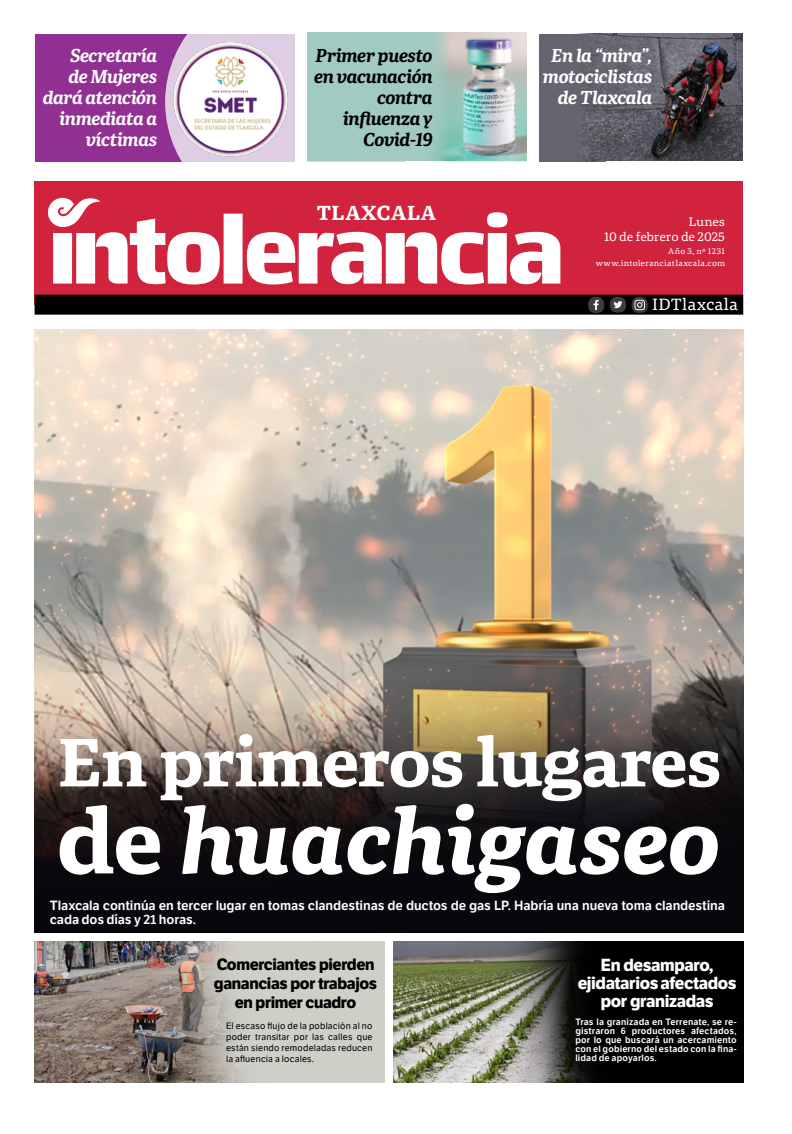
<style>
.page{position:relative;width:792px;height:1134px;background:#fff}
.page>*{position:absolute;margin:0;border:0;box-sizing:border-box;transform-origin:0 0}
.t1{font:italic 700 89px "Portada Text";letter-spacing:-.025em;color:#fff}
.t2{font:700 67px "Portada Text";letter-spacing:-.02em;color:#fff}
.t3{font:700 20px "Portada Text";letter-spacing:.025em;color:#fff}
.t4{font:italic 700 18px/21px "Portada";letter-spacing:-.03em;color:#fff;text-align:right}
.t5{font:italic 700 18px/21px "Portada";letter-spacing:-.025em;color:#000;text-align:right}
.t6{font:700 17px/18px "LFT Etica";letter-spacing:-.02em;color:#fff;text-align:center}
.t7{font:700 16px/19px "LFT Etica";letter-spacing:-.02em;color:#000;text-align:center}
.t8{font:16px "Portada Text";letter-spacing:-.01em;color:#fff}
.t9{font:600 13px/14px "LFT Etica";letter-spacing:-.01em;color:#fff}
.t10{font:12px/15px "Portada Text";letter-spacing:-.02em;color:#fff;text-align:right}
.t11{font:600 9px/9px "LFT Etica";letter-spacing:.015em;color:#fff;text-align:justify}
.t12{font:9px/11px "LFT Etica";letter-spacing:.02em;color:#000;text-align:justify}
.t13{font:8px/12px "Portada Text";letter-spacing:.03em;color:#fff;text-align:right}
.s1{font-style:normal}
</style>
<div class="page">
<div style="left:34px;top:34px;width:278px;height:128px;background:#912f92"></div>
<img style="left:539px;top:34px;width:204px;height:128px">
<svg style="left:165px;top:34px;width:241px;height:128px;background:#d4b8d9"></svg>
<div style="left:35px;top:181px;width:708px;height:124px;background:#d1223e"></div>
<div style="left:35px;top:295px;width:708px;height:20px;background:#000"></div>
<div style="left:224px;top:214px;width:19px;height:70px;background:#fff"></div>
<svg style="left:247px;top:212px;width:313px;height:72px"></svg>
<svg style="left:48px;top:197px;width:172px;height:87px"></svg>
<div style="left:588px;top:297px;width:16px;height:16px;background:#3d3d3b;border-radius:50%"></div>
<svg style="left:594px;top:300px;width:5px;height:10px"></svg>
<div style="left:610px;top:297px;width:16px;height:16px;background:#3d3d3b;border-radius:50%"></div>
<svg style="left:614px;top:301px;width:8px;height:7px"></svg>
<svg style="left:632px;top:297px;width:16px;height:16px"></svg>
<svg style="left:634px;top:300px;width:11px;height:10px"></svg>
<img style="left:34px;top:330px;width:710px;height:602px">
<img style="left:34px;top:941px;width:351px;height:142px">
<img style="left:393px;top:941px;width:351px;height:142px">
<img style="left:173px;top:42px;width:115px;height:114px;border-radius:57px">
<div style="left:303px;top:32px;width:230px;height:129px;background:#a1cac2"></div>
<img style="left:433px;top:32px;width:94px;height:129px">
<div style="left:295px;top:25px;width:12px;height:150px;background:#fff"></div>
<div style="left:527px;top:25px;width:12px;height:150px;background:#fff"></div>
<h3 class="t4" style="left:43px;top:44px;width:116px">Secretaría<br>de Mujeres dará atención inmediata a víctimas</h3>
<h3 class="t5" style="left:314px;top:44px;width:120px">Primer puesto en vacunación contra influenza y<br>Covid-19</h3>
<h3 class="t3" style="left:317px;top:198px;width:121px">TLAXCALA</h3>
<h3 class="t4" style="left:543px;top:44px;width:111px">En la “mira”, motociclistas de Tlaxcala</h3>
<h3 class="t10" style="left:604px;top:214px;width:123px">Lunes<br>10 de febrero de 2025</h3>
<p class="t13" style="left:596px;top:245px;width:131px">Año 3, nº 1231 www.intoleranciatlaxcala.com</p>
<h3 class="t8" style="left:652px;top:294px;width:88px">IDTlaxcala</h3>
<h2 class="t2" style="left:57px;top:712px;width:665px">En primeros lugares</h2>
<h1 class="t1" style="left:57px;top:776px;width:667px"><span class="s1">de</span> huachigaseo</h1>
<h3 class="t9" style="left:50px;top:899px;width:677px">Tlaxcala continúa en tercer lugar en tomas clandestinas de ductos de gas LP. Habría una nueva toma clandestina cada dos días y 21 horas.</h3>
<h3 class="t7" style="left:214px;top:955px;width:165px">Comerciantes pierden ganancias por trabajos en primer cuadro</h3>
<h3 class="t6" style="left:578px;top:956px;width:161px">En desamparo, ejidatarios afectados por granizadas</h3>
<p class="t12" style="left:226px;top:1021px;width:148px">El escaso flujo de la población al no poder transitar por las calles que están siendo remodeladas reducen la afluencia a locales.</p>
<p class="t11" style="left:575px;top:1017px;width:163px">Tras la granizada en Terrenate, se re&shy;gistraron 6 productores afectados, por lo que buscará un acercamiento con el gobierno del estado con la fina&shy;lidad de apoyarlos.</p>
</div>
